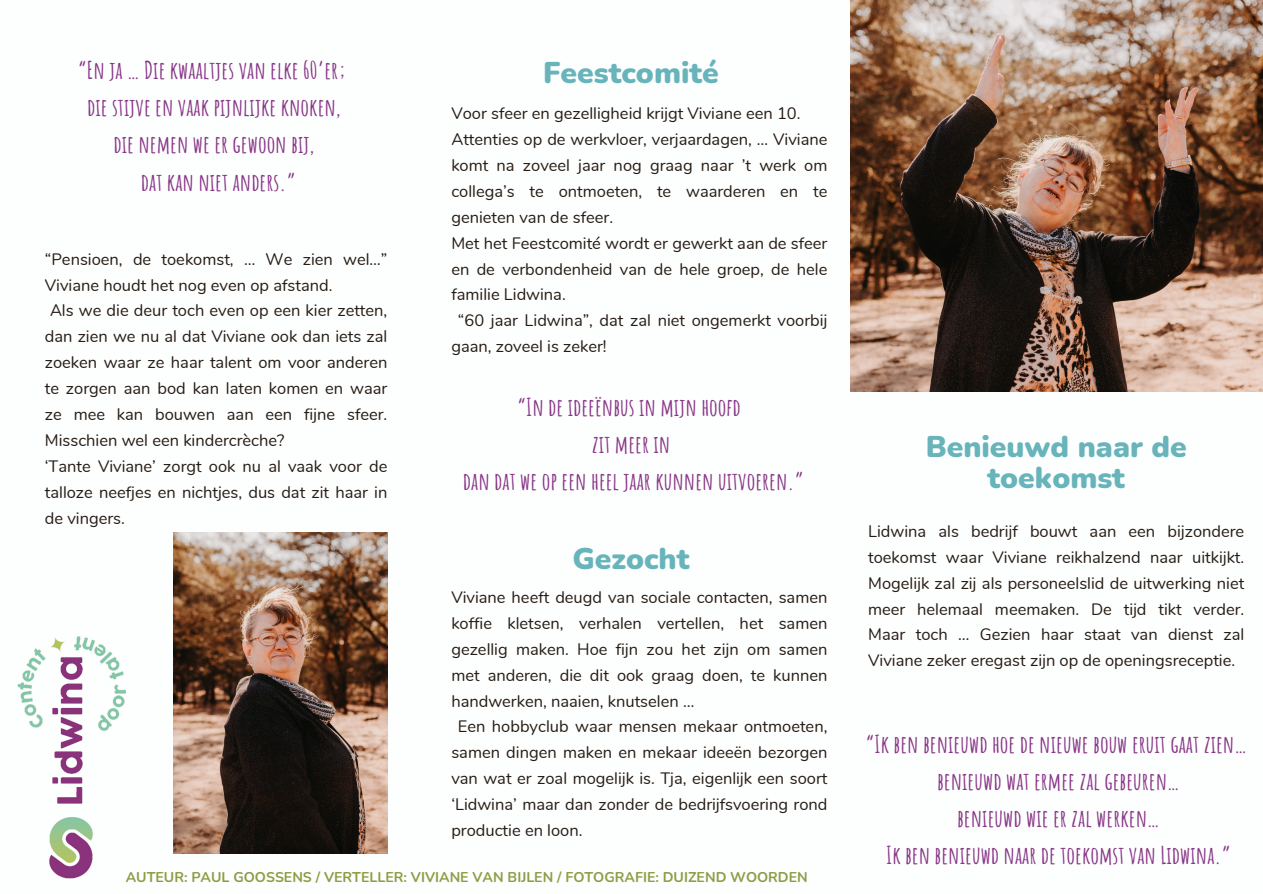
<style>
.page{position:relative;width:1263px;height:894px;background:#fff}
.page>*{position:absolute;margin:0;border:0;box-sizing:border-box;transform-origin:0 0}
.t1{font:900 30px/31.5px "Nunito";color:#68b4bb;text-align:center}
.t2{font:700 24px "Amatic SC";color:#883587}
.t3{font:16.5px/25.8px "Nunito";color:#261c14;text-align:justify}
.t4{font:700 14.1px "Nunito";color:#8c9d44}
</style>
<div class="page">
<img style="left:18px;top:636px;width:108px;height:242px">
<img style="left:174px;top:532px;width:213px;height:321px">
<img style="left:850px;top:0;width:413px;height:391px">
<p class="t2" style="left:78px;top:55px;width:269px">“En ja … Die kwaaltjes van elke 60’er;</p>
<p class="t2" style="left:87px;top:92px;width:255px">die stijve en vaak pijnlijke knoken,</p>
<p class="t2" style="left:114px;top:129px;width:202px">die nemen we er gewoon bij,</p>
<p class="t2" style="left:141px;top:166px;width:156px">dat kan niet anders.”</p>
<p class="t3" style="left:45px;top:246px;width:344px">“Pensioen, de toekomst, … We zien wel…”<br>Viviane houdt het nog even op afstand.</p>
<p class="t3" style="left:45px;top:298px;width:344px;text-indent:5px">Als we die deur toch even op een kier zetten, dan zien we nu al dat Viviane ook dan iets zal zoeken waar ze haar talent om voor anderen te zorgen aan bod kan laten komen en waar ze mee kan bouwen aan een fijne sfeer.<br>Misschien wel een kindercrèche?</p>
<p class="t3" style="left:45px;top:453px;width:344px">‘Tante Viviane’ zorgt ook nu al vaak voor de talloze neefjes en nichtjes, dus dat zit haar in de vingers.</p>
<p class="t1" style="left:543px;top:57px;width:177px">Feestcomité</p>
<p class="t3" style="left:451px;top:101px;width:351px">Voor sfeer en gezelligheid krijgt Viviane een 10.</p>
<p class="t3" style="left:451px;top:127px;width:378px">Attenties op de werkvloer, verjaardagen, … Viviane komt na zoveel jaar nog graag naar ’t werk om collega’s te ontmoeten, te waarderen en te genieten van de sfeer.</p>
<p class="t3" style="left:451px;top:230px;width:378px">Met het Feestcomité wordt er gewerkt aan de sfeer en de verbondenheid van de hele groep, de hele familie Lidwina.</p>
<p class="t3" style="left:451px;top:308px;width:373px;text-indent:7px">“60 jaar Lidwina”, dat zal niet ongemerkt voorbij gaan, zoveel is zeker!</p>
<p class="t2" style="left:517px;top:391px;width:225px">“In de ideeënbus in mijn hoofd</p>
<p class="t2" style="left:592px;top:428px;width:80px">zit meer in</p>
<p class="t2" style="left:463px;top:466px;width:342px">dan dat we op een heel jaar kunnen uitvoeren.”</p>
<p class="t1" style="left:572px;top:543px;width:119px">Gezocht</p>
<p class="t3" style="left:451px;top:584px;width:378px">Viviane heeft deugd van sociale contacten, samen koffie kletsen, verhalen vertellen, het samen gezellig maken. Hoe fijn zou het zijn om samen met anderen, die dit ook graag doen, te kunnen handwerken, naaien, knutselen …</p>
<p class="t3" style="left:451px;top:713px;width:378px;text-indent:6px">Een hobbyclub waar mensen mekaar ontmoeten, samen dingen maken en mekaar ideeën bezorgen van wat er zoal mogelijk is. Tja, eigenlijk een soort ‘Lidwina’ maar dan zonder de bedrijfsvoering rond productie en loon.</p>
<p class="t4" style="left:126px;top:867px;width:684px">AUTEUR: PAUL GOOSSENS / VERTELLER: VIVIANE VAN BIJ LEN / FOTOGRAFIE: DUIZEND WOORDEN</p>
<p class="t1" style="left:926px;top:431px;width:263px">Benieuwd naar de toekomst</p>
<p class="t3" style="left:868px;top:518px;width:378px">Lidwina als bedrijf bouwt aan een bijzondere toekomst waar Viviane reikhalzend naar uitkijkt.<br>Mogelijk zal zij als personeelslid de uitwerking niet meer helemaal meemaken. De tijd tikt verder.<br>Maar toch … Gezien haar staat van dienst zal Viviane zeker eregast zijn op de openingsreceptie.</p>
<p class="t2" style="left:865px;top:728px;width:383px">“Ik ben benieuwd hoe de nieuwe bouw eruit gaat zien…</p>
<p class="t2" style="left:937px;top:765px;width:244px">benieuwd wat ermee zal gebeuren…</p>
<p class="t2" style="left:957px;top:802px;width:204px">benieuwd wie er zal werken…</p>
<p class="t2" style="left:886px;top:839px;width:346px">Ik ben benieuwd naar de toekomst van Lidwina.”</p>
</div>
